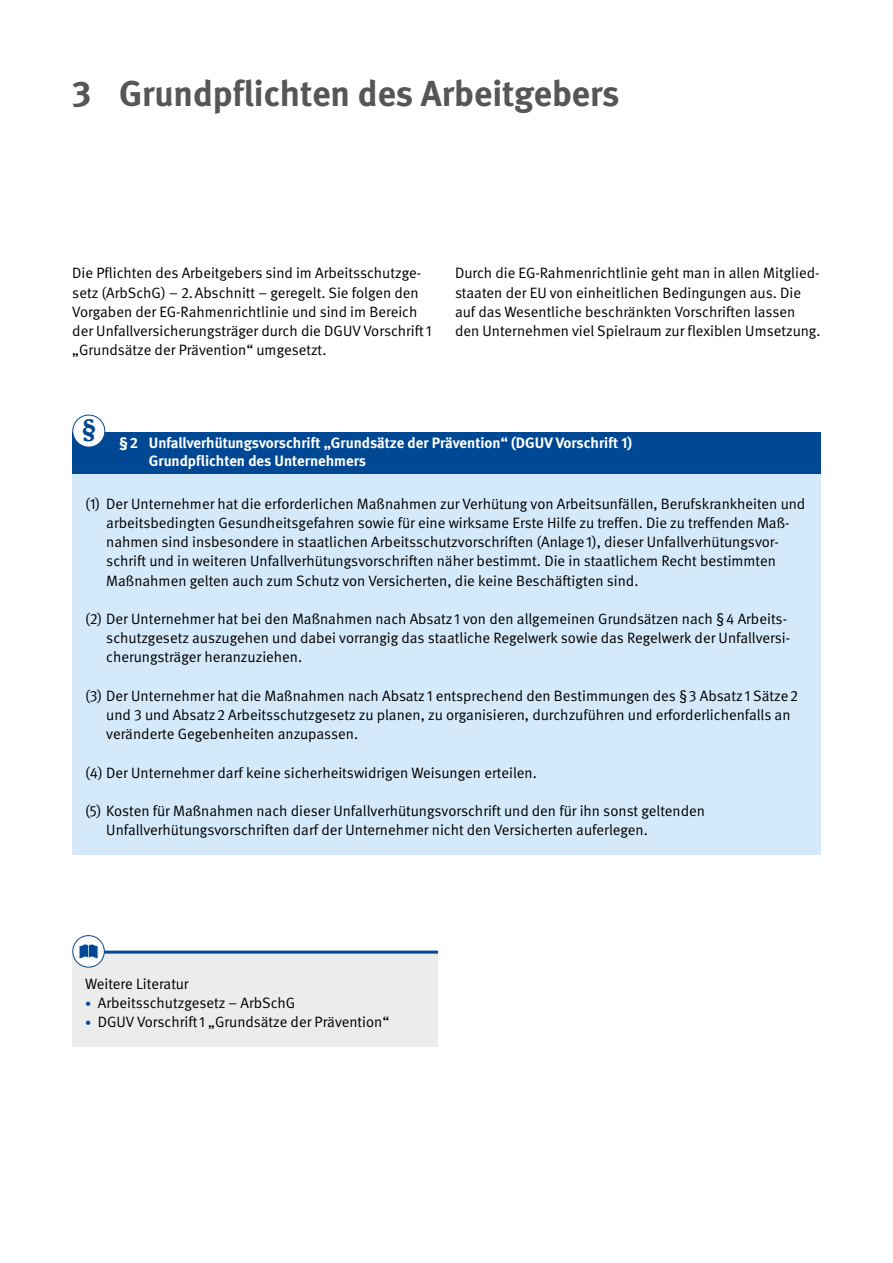
<style>
.page{position:relative;width:893px;height:1263px;background:#fff}
.page>*{position:absolute;margin:0;border:0;box-sizing:border-box;transform-origin:0 0}
.Überschriften_H1{font:700 36px "DGUV Meta";color:#565655}
.t1{font:700 25.65px "DGUV Meta Serif";color:#004893}
.Fließtext_FT{font:15px/19.2px "DGUV Meta";color:#000}
.Überschriften_H6_2_Zeilig{font:700 15px/18px "DGUV Meta";color:#fff}
.Fließtext_Weitere_Literatur{font:15px "DGUV Meta";color:#000}
.s1{font-size:12px;color:#004893}
</style>
<div class="page">
<div style="left:72px;top:432px;width:749px;height:422px;background:#d4eafa"></div>
<div style="left:72px;top:432px;width:749px;height:41px;background:#004893"></div>
<div style="left:72px;top:953px;width:366px;height:93px;background:#ececec"></div>
<hr style="left:85px;top:950px;width:353px;height:3px;background:#004893">
<div style="left:73px;top:935px;width:31px;height:32px;background:#fff;border-radius:50%"></div>
<svg style="left:79px;top:944px;width:19px;height:15px"></svg>
<div style="left:72px;top:935px;width:33px;height:33px;border:1px solid #004893;border-radius:50%"></div>
<div style="left:73px;top:415px;width:32px;height:32px;background:#fff;border-radius:50%"></div>
<div style="left:72px;top:415px;width:33px;height:33px;border:1px solid #004893;border-radius:50%"></div>
<h1 class="Überschriften_H1" style="left:72px;top:72px;width:549px">3 Grundpflichten des Arbeitgebers</h1>
<p class="Fließtext_FT" style="left:72px;top:264px;width:361px">Die Pflichten des Arbeitgebers sind im Arbeitsschutzge&shy;setz (ArbSchG) – 2.Abschnitt – geregelt. Sie folgen den Vorgaben der EG-Rahmenrichtlinie und sind im Bereich der Unfallversicherungsträger durch die DGUV Vorschrift1 „Grundsätze der Prävention“ umgesetzt.</p>
<p class="Fließtext_FT" style="left:455px;top:264px;width:367px">Durch die EG-Rahmenrichtlinie geht man in allen Mitglied&shy;staaten der EU von einheitlichen Bedingungen aus. Die auf das Wesentliche beschränkten Vorschriften lassen den Unternehmen viel Spielraum zur flexiblen Umsetzung.</p>
<h2 class="t1" style="left:82px;top:414px;width:15px">§</h2>
<p class="Überschriften_H6_2_Zeilig" style="left:149px;top:434px;width:485px;text-indent:-30px">§2 Unfallverhütungsvorschrift „Grundsätze der Prävention“ (DGUV Vorschrift 1)<br>Grundpflichten des Unternehmers</p>
<p class="Fließtext_FT" style="left:106px;top:494px;width:701px;text-indent:-21px">(1) Der Unternehmer hat die erforderlichen Maßnahmen zur Verhütung von Arbeitsunfällen, Berufskrankheiten und arbeitsbedingten Gesundheitsgefahren sowie für eine wirksame Erste Hilfe zu treffen. Die zu treffenden Maß&shy;nahmen sind insbesondere in staatlichen Arbeitsschutzvorschriften (Anlage1), dieser Unfallverhütungsvor&shy;schrift und in weiteren Unfallverhütungsvorschriften näher bestimmt. Die in staatlichem Recht bestimmten Maßnahmen gelten auch zum Schutz von Versicherten, die keine Beschäftigten sind.</p>
<p class="Fließtext_FT" style="left:106px;top:610px;width:685px;text-indent:-21px">(2) Der Unternehmer hat bei den Maßnahmen nach Absatz 1 von den allgemeinen Grundsätzen nach §4 Arbeits&shy;schutzgesetz auszugehen und dabei vorrangig das staatliche Regelwerk sowie das Regelwerk der Unfallversi&shy;cherungsträger heranzuziehen.</p>
<p class="Fließtext_FT" style="left:106px;top:686px;width:693px;text-indent:-21px">(3) Der Unternehmer hat die Maßnahmen nach Absatz 1 entsprechend den Bestimmungen des §3 Absatz 1 Sätze2 und 3 und Absatz2 Arbeitsschutzgesetz zu planen, zu organisieren, durchzuführen und erforderlichenfalls an veränderte Gegebenheiten anzupassen.</p>
<p class="Fließtext_FT" style="left:85px;top:763px;width:453px">(4) Der Unternehmer darf keine sicherheitswidrigen Weisungen erteilen.</p>
<p class="Fließtext_FT" style="left:106px;top:802px;width:600px;text-indent:-21px">(5) Kosten für Maßnahmen nach dieser Unfallverhütungsvorschrift und den für ihn sonst geltenden<br>Unfallverhütungsvorschriften darf der Unternehmer nicht den Versicherten auferlegen.</p>
<p class="Fließtext_Weitere_Literatur" style="left:85px;top:975px;width:105px">Weitere Literatur</p>
<p class="Fließtext_FT" style="left:85px;top:994px;width:212px"><span class="s1">•</span> Arbeitsschutzgesetz – ArbSchG</p>
<p class="Fließtext_FT" style="left:85px;top:1013px;width:306px"><span class="s1">•</span> DGUV Vorschrift1 „Grundsätze der Prävention“</p>
</div>
